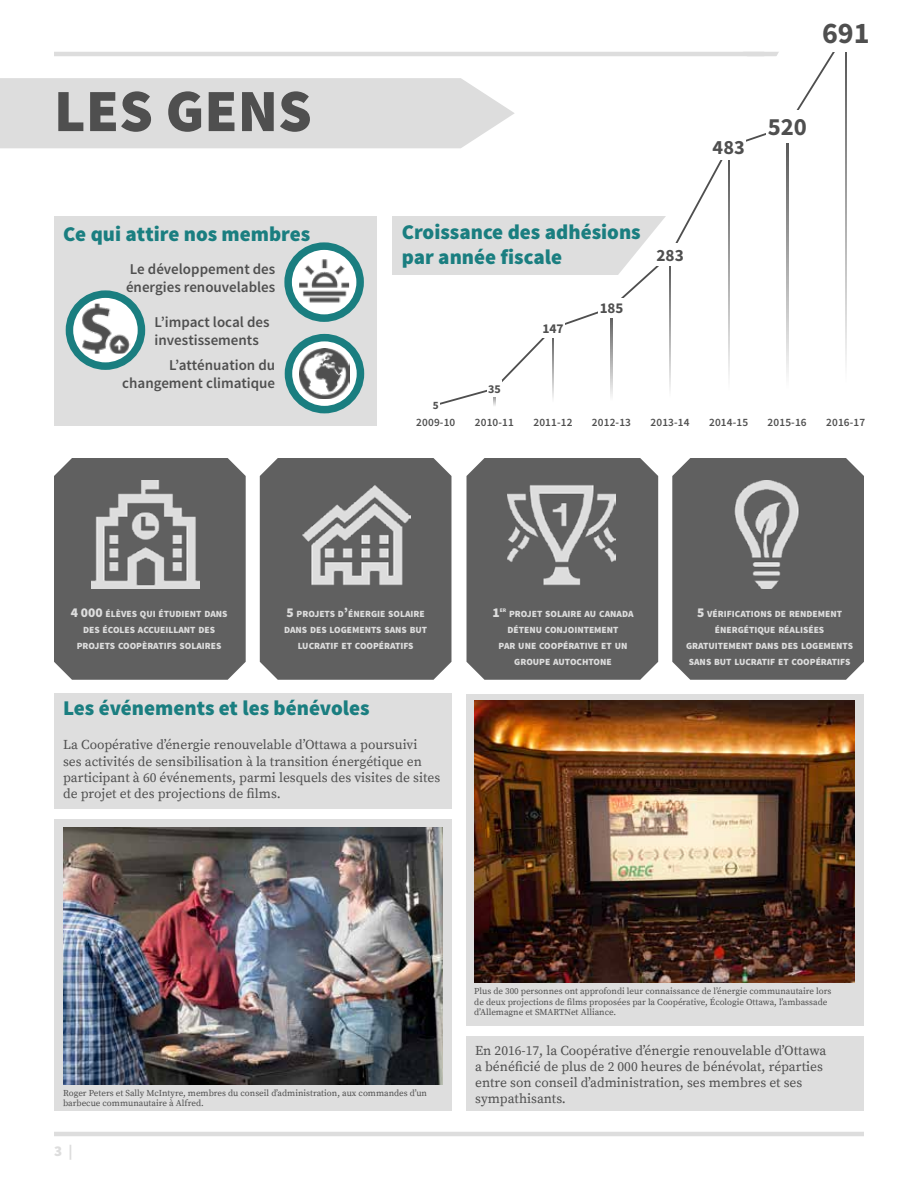
<style>
.page{position:relative;width:918px;height:1188px;background:#fff}
.page>*{position:absolute;margin:0;border:0;box-sizing:border-box;transform-origin:0 0}
.t1{font:900 60px "Source Sans Pro";color:#4f4f4f}
.t2{font:700 30px "Source Sans Pro";color:#4f4f4f}
.t3{font:700 24.75px "Source Sans Pro";color:#4f4f4f}
.t4{font:900 21px/25.2px "Source Sans Pro";color:#1a7e80}
.t5{font:700 20.25px "Source Sans Pro";color:#4f4f4f}
.t6{font:700 17.25px "Source Sans Pro";color:#4f4f4f}
.t7{font:600 15px/18px "Source Sans Pro";color:#4f4f4f}
.t8{font:700 15px "Source Sans Pro";color:#4f4f4f}
.t9{font:900 15px "Source Sans Pro";color:#ddd}
.t10{font:13.5px/16.2px "Source Serif Pro";color:#4f4f4f}
.t11{font:700 13.5px "Source Sans Pro";color:#4f4f4f}
.t12{font:900 13.5px "Source Sans Pro";color:#ddd}
.t13{font:700 12px "Source Sans Pro";color:#4f4f4f}
.t14{font:600 11.25px "Source Sans Pro";letter-spacing:.01em;color:#4f4f4f}
.t15{font:700 11.25px "Source Sans Pro";color:#4f4f4f}
.t16{font:900 9.45px/16.2px "Source Sans Pro";color:#ddd;text-align:center}
.t17{font:9px/10.8px "Source Serif Pro";color:#4f4f4f}
.t18{font:900 5.55px "Source Sans Pro";color:#ddd}
.s1{font-size:13.5px}
</style>
<div class="page">
<svg style="left:434px;top:51px;width:401px;height:355px"></svg>
<svg style="left:552px;top:337px;width:2px;height:69px"></svg>
<svg style="left:611px;top:318px;width:1px;height:88px"></svg>
<svg style="left:669px;top:274px;width:2px;height:132px"></svg>
<svg style="left:728px;top:160px;width:1px;height:246px"></svg>
<svg style="left:787px;top:143px;width:1px;height:263px"></svg>
<svg style="left:845px;top:52px;width:2px;height:311px"></svg>
<div style="left:432px;top:397px;width:8px;height:16px;background:#fff"></div>
<div style="left:487px;top:381px;width:15px;height:16px;background:#fff"></div>
<div style="left:541px;top:319px;width:24px;height:18px;background:#fff"></div>
<div style="left:599px;top:298px;width:26px;height:20px;background:#fff"></div>
<div style="left:712px;top:133px;width:34px;height:27px;background:#fff"></div>
<div style="left:767px;top:111px;width:41px;height:32px;background:#fff"></div>
<div style="left:821px;top:13px;width:50px;height:39px;background:#fff"></div>
<div style="left:54px;top:216px;width:322px;height:210px;background:#ddd"></div>
<div style="left:0;top:78px;width:515px;height:70px;background:#ddd"></div>
<div style="left:466px;top:694px;width:398px;height:331px;background:#ddd"></div>
<img style="left:474px;top:700px;width:380px;height:283px">
<div style="left:54px;top:820px;width:398px;height:291px;background:#ddd"></div>
<img style="left:63px;top:828px;width:380px;height:256px">
<div style="left:54px;top:694px;width:398px;height:115px;background:#ddd"></div>
<div style="left:466px;top:1037px;width:398px;height:74px;background:#ddd"></div>
<div style="left:466px;top:458px;width:192px;height:222px;background:#606060"></div>
<img style="left:508px;top:481px;width:108px;height:107px">
<div style="left:672px;top:458px;width:192px;height:222px;background:#606060"></div>
<img style="left:713px;top:481px;width:108px;height:107px">
<div style="left:54px;top:458px;width:192px;height:222px;background:#606060"></div>
<img style="left:92px;top:481px;width:108px;height:107px">
<div style="left:260px;top:458px;width:192px;height:222px;background:#606060"></div>
<img style="left:302px;top:481px;width:108px;height:107px">
<svg style="left:288px;top:246px;width:72px;height:72px"></svg>
<img style="left:299px;top:256px;width:50px;height:50px">
<div style="left:284px;top:242px;width:80px;height:80px;border:8px solid #1a7e80;border-radius:50%"></div>
<svg style="left:69px;top:294px;width:72px;height:72px"></svg>
<img style="left:80px;top:304px;width:50px;height:50px">
<div style="left:66px;top:290px;width:79px;height:80px;border:8px solid #1a7e80;border-radius:50%"></div>
<svg style="left:288px;top:338px;width:72px;height:72px"></svg>
<img style="left:300px;top:349px;width:49px;height:50px">
<div style="left:285px;top:334px;width:79px;height:79px;border:8px solid #1a7e80;border-radius:50%"></div>
<svg style="left:392px;top:216px;width:322px;height:58px;fill:#dedede"></svg>
<hr style="left:54px;top:1132px;width:810px;height:4px;background:#ddd">
<hr style="left:54px;top:52px;width:710px;height:4px;background:#ddd">
<svg style="left:764px;top:52px;width:24px;height:4px"></svg>
<h1 class="t1" style="left:54px;top:72px;width:259px">LES GENS</h1>
<h3 class="t4" style="left:63px;top:222px;width:249px">Ce qui attire nos membres</h3>
<p class="t7" style="left:126px;top:260px;width:151px">Le développement des énergies renouvelables</p>
<p class="t7" style="left:155px;top:313px;width:116px">L’impact local des investissements</p>
<p class="t7" style="left:122px;top:357px;width:154px;text-align:right">L’atténuation du changement climatique</p>
<h2 class="t2" style="left:822px;top:14px;width:49px">691</h2>
<h3 class="t4" style="left:402px;top:220px;width:240px">Croissance des adhésions par année fiscale</h3>
<p class="t11" style="left:542px;top:320px;width:23px">147</p>
<p class="t8" style="left:600px;top:298px;width:25px">185</p>
<p class="t6" style="left:657px;top:244px;width:29px">283</p>
<p class="t15" style="left:433px;top:398px;width:7px">5</p>
<p class="t13" style="left:488px;top:381px;width:14px">35</p>
<h3 class="t5" style="left:713px;top:134px;width:34px">483</h3>
<h3 class="t3" style="left:768px;top:111px;width:41px">520</h3>
<p class="t14" style="left:416px;top:415px;width:41px">2009-10</p>
<p class="t14" style="left:475px;top:415px;width:41px">2010-11</p>
<p class="t14" style="left:533px;top:415px;width:41px">2011-12</p>
<p class="t14" style="left:592px;top:415px;width:41px">2012-13</p>
<p class="t14" style="left:651px;top:415px;width:41px">2013-14</p>
<p class="t14" style="left:709px;top:415px;width:41px">2014-15</p>
<p class="t14" style="left:768px;top:415px;width:41px">2015-16</p>
<p class="t14" style="left:826px;top:415px;width:41px">2016-17</p>
<p class="t16" style="left:71px;top:606px;width:158px"><span class="s1">4 000</span> ÉLÈVES QUI ÉTUDIENT DANS<br>DES ÉCOLES ACCUEILLANT DES<br>PROJETS COOPÈRATIFS SOLAIRES</p>
<p class="t16" style="left:284px;top:606px;width:145px"><span class="s1">5</span> PROJETS D<span class="s1">’</span>ÉNERGIE SOLAIRE<br>DANS DES LOGEMENTS SANS BUT<br>LUCRATIF ET COOPÉRATIFS</p>
<h3 class="t4" style="left:63px;top:696px;width:308px">Les événements et les bénévoles</h3>
<p class="t10" style="left:63px;top:737px;width:379px">La Coopérative d’énergie renouvelable d’Ottawa a poursuivi<br>ses activités de sensibilisation à la transition énergétique en participant à 60 événements, parmi lesquels des visites de sites de projet et des projections de films.</p>
<p class="t12" style="left:492px;top:603px;width:9px">1</p>
<p class="t18" style="left:500px;top:607px;width:8px">ER</p>
<p class="t16" style="left:509px;top:606px;width:126px">PROJET SOLAIRE AU CANADA</p>
<p class="t16" style="left:507px;top:622px;width:113px">DÉTENU CONJOINTEMENT</p>
<p class="t16" style="left:499px;top:638px;width:130px">PAR UNE COOPÉRATIVE ET UN</p>
<p class="t16" style="left:514px;top:654px;width:99px">GROUPE AUTOCHTONE</p>
<p class="t16" style="left:686px;top:606px;width:168px"><span class="s1">5</span> VÉRIFICATIONS DE RENDEMENT<br>ÉNERGÉTIQUE RÉALISÉES<br>GRATUITEMENT DANS DES LOGEMENTS<br>SANS BUT LUCRATIF ET COOPÉRATIFS</p>
<p class="t17" style="left:63px;top:1088px;width:366px">Roger Peters et Sally McIntyre, membres du conseil d’administration, aux commandes d’un barbecue communautaire à Alfred.</p>
<p class="t9" style="left:54px;top:1142px;width:20px">3 |</p>
<p class="t17" style="left:474px;top:986px;width:359px">Plus de 300 personnes ont approfondi leur connaissance de l’énergie communautaire lors de deux projections de films proposées par la Coopérative, Écologie Ottawa, l’ambassade d’Allemagne et SMARTNet Alliance.</p>
<p class="t10" style="left:475px;top:1043px;width:353px">En 2016-17, la Coopérative d’énergie renouvelable d’Ottawa a bénéficié de plus de 2 000 heures de bénévolat, réparties entre son conseil d’administration, ses membres et ses sympathisants.</p>
</div>
